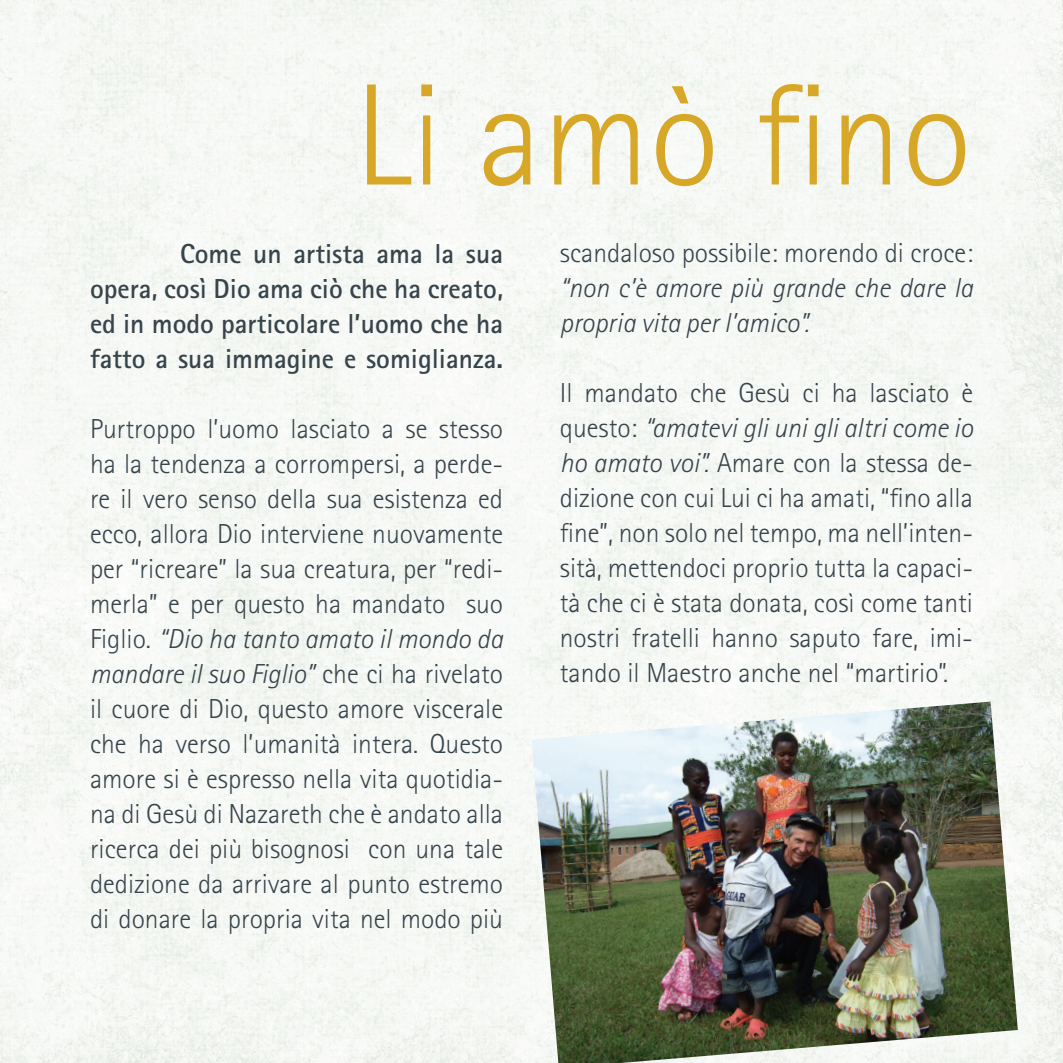
<style>
.page{position:relative;width:1063px;height:1063px;background:#f5f8f4}
.page>*{position:absolute;margin:0;border:0;box-sizing:border-box;transform-origin:0 0}
.t1{font:300 145px "Rotis Sans Serif";color:#d7a827}
.t2{font:300 27.5px/35px "Rotis Sans Serif";color:#38444c;text-align:justify}
.t3{font:700 27.5px/35px "Rotis Sans Serif";color:#38444c;text-align:justify}
.t4{font:italic 300 27.5px/35px "Rotis Sans Serif";color:#38444c}
.s1{font-style:italic}
</style>
<div class="page">
<img style="left:531px;top:702px;width:487px;height:361px">
<h1 class="t1" style="left:354px;top:52px;width:619px">Li amò fino</h1>
<p class="t3" style="left:90px;top:235px;width:415px;text-indent:90px">Come un artista ama la sua opera, così Dio ama ciò che ha creato, ed in modo particolare l’uomo che ha fatto a sua immagine e somiglianza.</p>
<p class="t2" style="left:90px;top:411px;width:415px">Purtroppo l’uomo lasciato a se stesso ha la tendenza a corrompersi, a perde&shy;re il vero senso della sua esistenza ed ecco, allora Dio interviene nuovamente per “ricreare” la sua creatura, per “redi&shy;merla” e per questo ha mandato suo Figlio. <span class="s1">“Dio ha tanto amato il mondo da mandare il suo Figlio”</span> che ci ha rivelato il cuore di Dio, questo amore viscerale che ha verso l’umanità intera. Questo amore si è espresso nella vita quotidia&shy;na di Gesù di Nazareth che è andato alla ricerca dei più bisognosi con una tale dedizione da arrivare al punto estremo di donare la propria vita nel modo più</p>
<p class="t2" style="left:560px;top:235px;width:415px">scandaloso possibile: morendo di croce:</p>
<p class="t4" style="left:560px;top:271px;width:415px">“non c’è amore più grande che dare la propria vita per l’amico”.</p>
<p class="t2" style="left:560px;top:375px;width:415px">Il mandato che Gesù ci ha lasciato è questo: <span class="s1">“amatevi gli uni gli altri come io ho amato voi”.</span> Amare con la stessa de&shy;dizione con cui Lui ci ha amati, “fino alla fine”, non solo nel tempo, ma nell’inten&shy;sità, mettendoci proprio tutta la capaci&shy;tà che ci è stata donata, così come tanti nostri fratelli hanno saputo fare, imi&shy;tando il Maestro anche nel “martirio”.</p>
</div>
